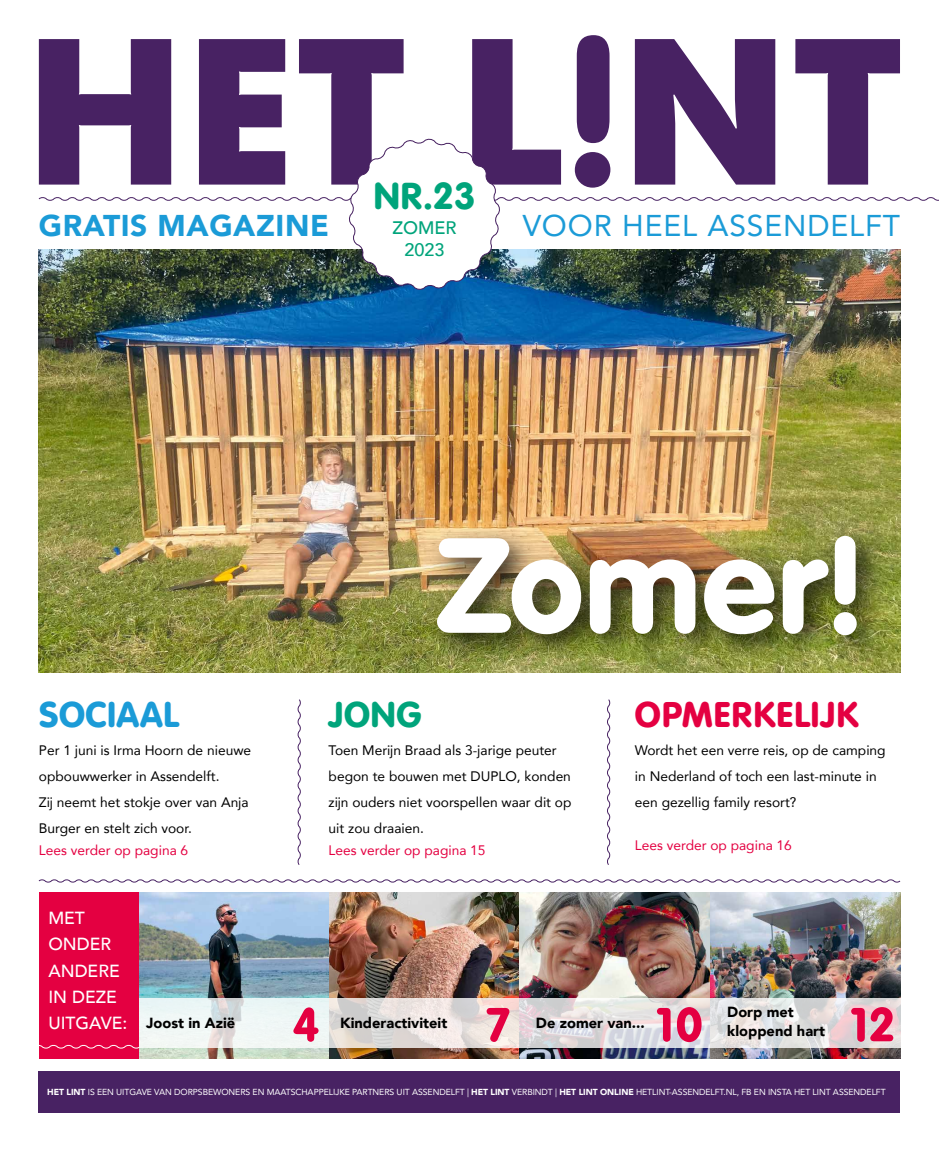
<style>
.page{position:relative;width:939px;height:1152px;background:#fff}
.page>*{position:absolute;margin:0;border:0;box-sizing:border-box;transform-origin:0 0}
.t1{font:141.75px "VAG Rundschrift D";color:#fff}
.t2{font:50px "VAG Rundschrift D";color:#e40041}
.t3{font:39.38px "VAG Rundschrift D";color:#00a47b}
.t4{font:37.5px "VAG Rundschrift D";letter-spacing:.02em;color:#e40041}
.t5{font:37.5px "VAG Rundschrift D";letter-spacing:.01em;color:#1b9bd7}
.t6{font:37.5px "VAG Rundschrift D";color:#00a47b}
.t7{font:30px "Avenir";letter-spacing:.03em;color:#1b9bd7}
.t8{font:900 30px "Avenir";letter-spacing:.02em;color:#1b9bd7}
.t9{font:500 18.12px/21.2px "Avenir";color:#00a47b;text-align:center}
.t10{font:500 17.5px/26.2px "Avenir";color:#fff}
.t11{font:900 14.62px/18.8px "Avenir";color:#000}
.t12{font:13.75px/26.2px "Avenir";color:#000}
.t13{font:13.75px "Avenir";color:#e40041}
.t14{font:8.75px "Avenir";letter-spacing:-.01em;color:#fff}
.s1{font-weight:900}
</style>
<div class="page">
<div style="left:39px;top:892px;width:101px;height:166px;background:#e40041"></div>
<svg style="left:39px;top:1044px;width:100px;height:5px"></svg>
<img style="left:139px;top:892px;width:761px;height:166px">
<img style="left:329px;top:892px;width:191px;height:166px">
<img style="left:520px;top:892px;width:190px;height:166px">
<svg style="left:139px;top:998px;width:762px;height:49px"></svg>
<img style="left:39px;top:290px;width:861px;height:382px">
<div style="left:426px;top:525px;width:461px;height:140px;background:#000;opacity:.75"></div>
<svg style="left:39px;top:35px;width:861px;height:103px;fill:#482263"></svg>
<svg style="left:38px;top:138px;width:901px;height:152px"></svg>
<svg style="left:297px;top:699px;width:4px;height:166px"></svg>
<svg style="left:607px;top:699px;width:4px;height:166px"></svg>
<div style="left:39px;top:1071px;width:861px;height:42px;background:#482263"></div>
<svg style="left:38px;top:879px;width:863px;height:4px"></svg>
<h3 class="t8" style="left:39px;top:200px;width:292px">GRATIS MAGAZINE</h3>
<h3 class="t3" style="left:374px;top:173px;width:103px">NR.23</h3>
<h3 class="t9" style="left:392px;top:216px;width:66px">ZOMER<br>2023</h3>
<h3 class="t7" style="left:523px;top:201px;width:379px">VOOR HEEL ASSENDELFT</h3>
<h1 class="t1" style="left:437px;top:501px;width:428px">Zomer!</h1>
<h3 class="t5" style="left:39px;top:692px;width:141px">SOCIAAL</h3>
<p class="t12" style="left:39px;top:736px;width:214px">Per 1 juni is Irma Hoorn de nieuwe opbouwwerker in Assendelft.<br>Zij neemt het stokje over van Anja<br>Burger en stelt zich voor.</p>
<p class="t13" style="left:39px;top:839px;width:151px">Lees verder op pagina 6</p>
<p class="t10" style="left:48px;top:904px;width:80px">MET<br>ONDER<br>ANDERE<br>IN DEZE<br>UITGAVE:</p>
<p class="t11" style="left:146px;top:1013px;width:91px">Joost in Azië</p>
<h3 class="t6" style="left:329px;top:692px;width:94px">JONG</h3>
<p class="t12" style="left:329px;top:736px;width:244px">Toen Merijn Braad als 3-jarige peuter begon te bouwen met DUPLO, konden zijn ouders niet voorspellen waar dit op uit zou draaien.</p>
<p class="t13" style="left:329px;top:839px;width:158px">Lees verder op pagina 15</p>
<h3 class="t4" style="left:635px;top:692px;width:226px">OPMERKELIJK</h3>
<p class="t12" style="left:635px;top:736px;width:252px">Wordt het een verre reis, op de camping in Nederland of toch een last-minute in een gezellig family resort?</p>
<p class="t13" style="left:635px;top:834px;width:158px">Lees verder op pagina 16</p>
<p class="t11" style="left:340px;top:1013px;width:109px">Kinderactiviteit</p>
<p class="t11" style="left:536px;top:1013px;width:110px">De zomer van...</p>
<p class="t11" style="left:727px;top:1002px;width:99px">Dorp met kloppend hart</p>
<h2 class="t2" style="left:293px;top:995px;width:28px">4</h2>
<h2 class="t2" style="left:486px;top:995px;width:26px">7</h2>
<h2 class="t2" style="left:657px;top:995px;width:49px">10</h2>
<h2 class="t2" style="left:851px;top:995px;width:45px">12</h2>
<p class="t14" style="left:47px;top:1084px;width:840px"><span class="s1">HET LINT</span> IS EEN UITGAVE VAN DORPSBEWONERS EN MAATSCHAPPELIJKE PARTNERS UIT ASSENDELFT | <span class="s1">HET LINT</span> VERBINDT | <span class="s1">HET LINT ONLINE</span> HETLINT-ASSENDELFT.NL, FB EN INSTA HET LINT ASSENDELFT</p>
</div>
